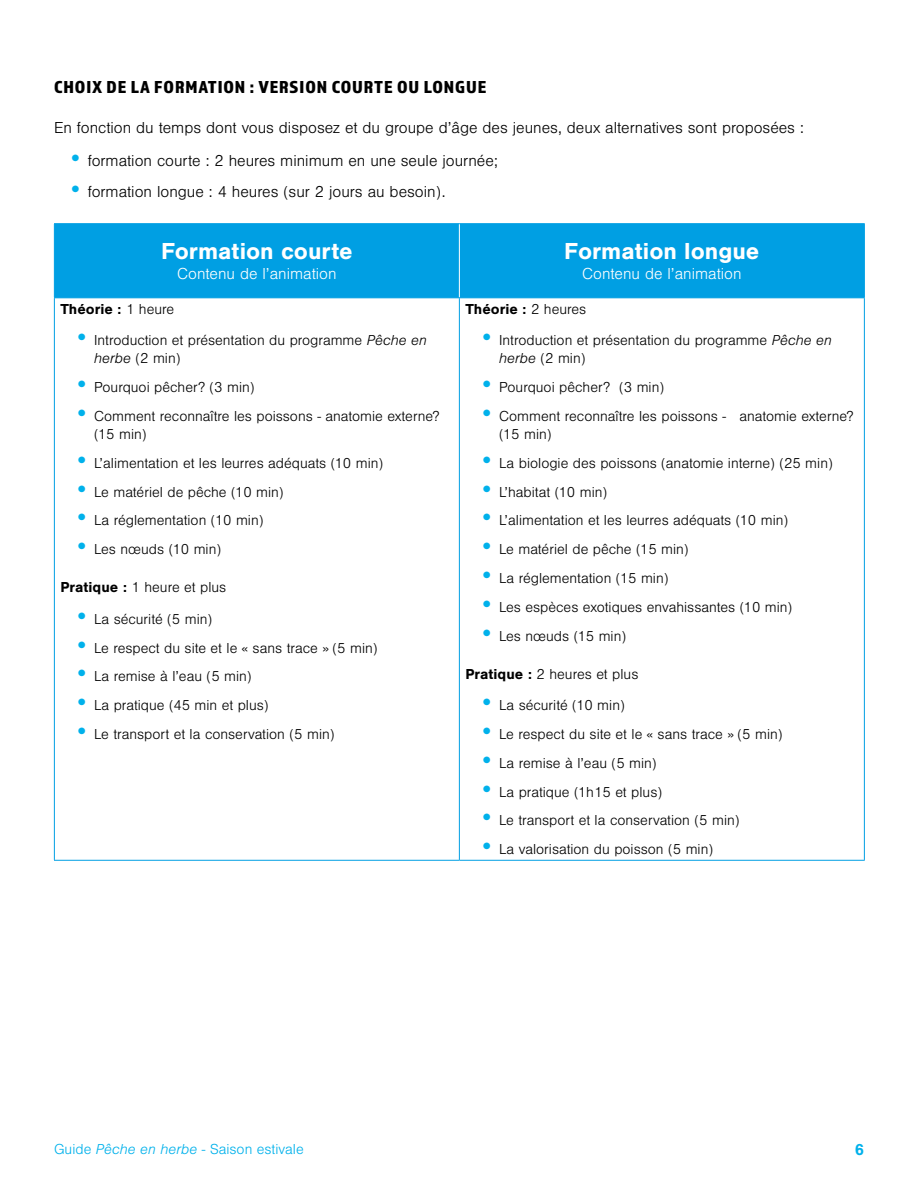
<style>
.page{position:relative;width:918px;height:1188px;background:#fff}
.page>*{position:absolute;margin:0;border:0;box-sizing:border-box;transform-origin:0 0}
.t1{font:700 24px "Nimbus San";color:#fff}
.t2{font:18px "Almaq Refined";letter-spacing:.05em;color:#000}
.t3{font:300 16.5px "Nimbus San";color:#000}
.t4{font:300 16.5px "Nimbus San";color:#fff}
.t5{font:700 16.5px "Nimbus San";color:#00b1eb}
.t6{font:300 15px/18px "Nimbus San";color:#000}
.t7{font:300 15px "Nimbus San";color:#00b1eb}
.t8{font:700 15px "Nimbus San";color:#000}
.s1{font-weight:700;font-size:24px;color:#00b1eb}
.s2{font-weight:300}
.s3{font-style:italic}
.s4{font-weight:700}
</style>
<div class="page">
<div style="left:55px;top:224px;width:809px;height:73px;background:#009fe3"></div>
<hr style="left:54px;top:298px;width:1px;height:562px;background:#009fe3">
<hr style="left:459px;top:298px;width:1px;height:562px;background:#009fe3">
<hr style="left:864px;top:298px;width:1px;height:562px;background:#009fe3">
<hr style="left:54px;top:860px;width:405px;height:1px;background:#009fe3">
<hr style="left:459px;top:860px;width:406px;height:1px;background:#009fe3">
<hr style="left:459px;top:224px;width:1px;height:73px;background:#fff">
<hr style="left:54px;top:223px;width:405px;height:1px;background:#009fe3">
<hr style="left:54px;top:224px;width:1px;height:73px;background:#009fe3">
<hr style="left:459px;top:223px;width:406px;height:1px;background:#009fe3">
<hr style="left:864px;top:224px;width:1px;height:73px;background:#009fe3">
<hr style="left:54px;top:297px;width:405px;height:1px;background:#009fe3">
<hr style="left:459px;top:297px;width:406px;height:1px;background:#009fe3">
<p class="t2" style="left:54px;top:76px;width:434px">CHOIX DE LA FORMATION : VERSION COURTE OU LONGUE</p>
<p class="t3" style="left:54px;top:119px;width:751px">En fonction du temps dont vous disposez et du groupe d’âge des jeunes, deux alternatives sont proposées :</p>
<p class="t3" style="left:68px;top:152px;width:432px"><span class="s1">•</span> formation courte : 2 heures minimum en une seule journée;</p>
<p class="t3" style="left:68px;top:183px;width:380px"><span class="s1">•</span> formation longue : 4 heures (sur 2 jours au besoin).</p>
<h1 class="t1" style="left:161px;top:237px;width:193px">Formation courte</h1>
<p class="t4" style="left:177px;top:265px;width:161px">Contenu de l’animation</p>
<p class="t8" style="left:60px;top:300px;width:115px">Théorie : <span class="s2">1 heure</span></p>
<p class="t6" style="left:94px;top:332px;width:334px;text-indent:-20px"><span class="s1">•</span> Introduction et présentation du programme <span class="s3">Pêche en herbe</span> (2 min)</p>
<p class="t6" style="left:74px;top:379px;width:182px"><span class="s1">•</span> Pourquoi pêcher? (3 min)</p>
<p class="t6" style="left:94px;top:407px;width:347px;text-indent:-20px"><span class="s1">•</span> Comment reconnaître les poissons - anatomie externe? (15 min)</p>
<p class="t6" style="left:74px;top:454px;width:311px"><span class="s1">•</span> L’alimentation et les leurres adéquats (10 min)</p>
<p class="t6" style="left:74px;top:483px;width:211px"><span class="s1">•</span> Le matériel de pêche (10 min)</p>
<p class="t6" style="left:74px;top:512px;width:191px"><span class="s1">•</span> La réglementation (10 min)</p>
<p class="t6" style="left:74px;top:541px;width:149px"><span class="s1">•</span> Les nœuds (10 min)</p>
<p class="t6" style="left:60px;top:579px;width:167px"><span class="s4">Pratique :</span> 1 heure et plus</p>
<p class="t6" style="left:74px;top:610px;width:140px"><span class="s1">•</span> La sécurité (5 min)</p>
<p class="t6" style="left:74px;top:639px;width:305px"><span class="s1">•</span> Le respect du site et le « sans trace » (5 min)</p>
<p class="t6" style="left:74px;top:668px;width:179px"><span class="s1">•</span> La remise à l’eau (5 min)</p>
<p class="t6" style="left:74px;top:697px;width:196px"><span class="s1">•</span> La pratique (45 min et plus)</p>
<p class="t6" style="left:74px;top:726px;width:262px"><span class="s1">•</span> Le transport et la conservation (5 min)</p>
<h1 class="t1" style="left:564px;top:237px;width:197px">Formation longue</h1>
<p class="t4" style="left:582px;top:265px;width:161px">Contenu de l’animation</p>
<p class="t8" style="left:465px;top:300px;width:122px">Théorie : <span class="s2">2 heures</span></p>
<p class="t6" style="left:499px;top:332px;width:334px;text-indent:-20px"><span class="s1">•</span> Introduction et présentation du programme <span class="s3">Pêche en herbe</span> (2 min)</p>
<p class="t6" style="left:479px;top:379px;width:187px"><span class="s1">•</span> Pourquoi pêcher? (3 min)</p>
<p class="t6" style="left:499px;top:407px;width:356px;text-indent:-20px"><span class="s1">•</span> Comment reconnaître les poissons - anatomie externe? (15 min)</p>
<p class="t6" style="left:479px;top:454px;width:355px"><span class="s1">•</span> La biologie des poissons (anatomie interne) (25 min)</p>
<p class="t6" style="left:479px;top:483px;width:130px"><span class="s1">•</span> L’habitat (10 min)</p>
<p class="t6" style="left:479px;top:512px;width:311px"><span class="s1">•</span> L’alimentation et les leurres adéquats (10 min)</p>
<p class="t6" style="left:479px;top:541px;width:211px"><span class="s1">•</span> Le matériel de pêche (15 min)</p>
<p class="t6" style="left:479px;top:569px;width:191px"><span class="s1">•</span> La réglementation (15 min)</p>
<p class="t6" style="left:479px;top:598px;width:315px"><span class="s1">•</span> Les espèces exotiques envahissantes (10 min)</p>
<p class="t6" style="left:479px;top:627px;width:149px"><span class="s1">•</span> Les nœuds (15 min)</p>
<p class="t6" style="left:465px;top:665px;width:175px"><span class="s4">Pratique :</span> 2 heures et plus</p>
<p class="t6" style="left:479px;top:697px;width:147px"><span class="s1">•</span> La sécurité (10 min)</p>
<p class="t6" style="left:479px;top:726px;width:305px"><span class="s1">•</span> Le respect du site et le « sans trace » (5 min)</p>
<p class="t6" style="left:479px;top:754px;width:179px"><span class="s1">•</span> La remise à l’eau (5 min)</p>
<p class="t6" style="left:479px;top:783px;width:185px"><span class="s1">•</span> La pratique (1h15 et plus)</p>
<p class="t6" style="left:479px;top:812px;width:262px"><span class="s1">•</span> Le transport et la conservation (5 min)</p>
<p class="t6" style="left:479px;top:841px;width:236px"><span class="s1">•</span> La valorisation du poisson (5 min)</p>
<p class="t7" style="left:54px;top:1141px;width:251px">Guide <span class="s3">Pêche en herbe</span> - Saison estivale</p>
<p class="t5" style="left:855px;top:1140px;width:11px">6</p>
</div>
